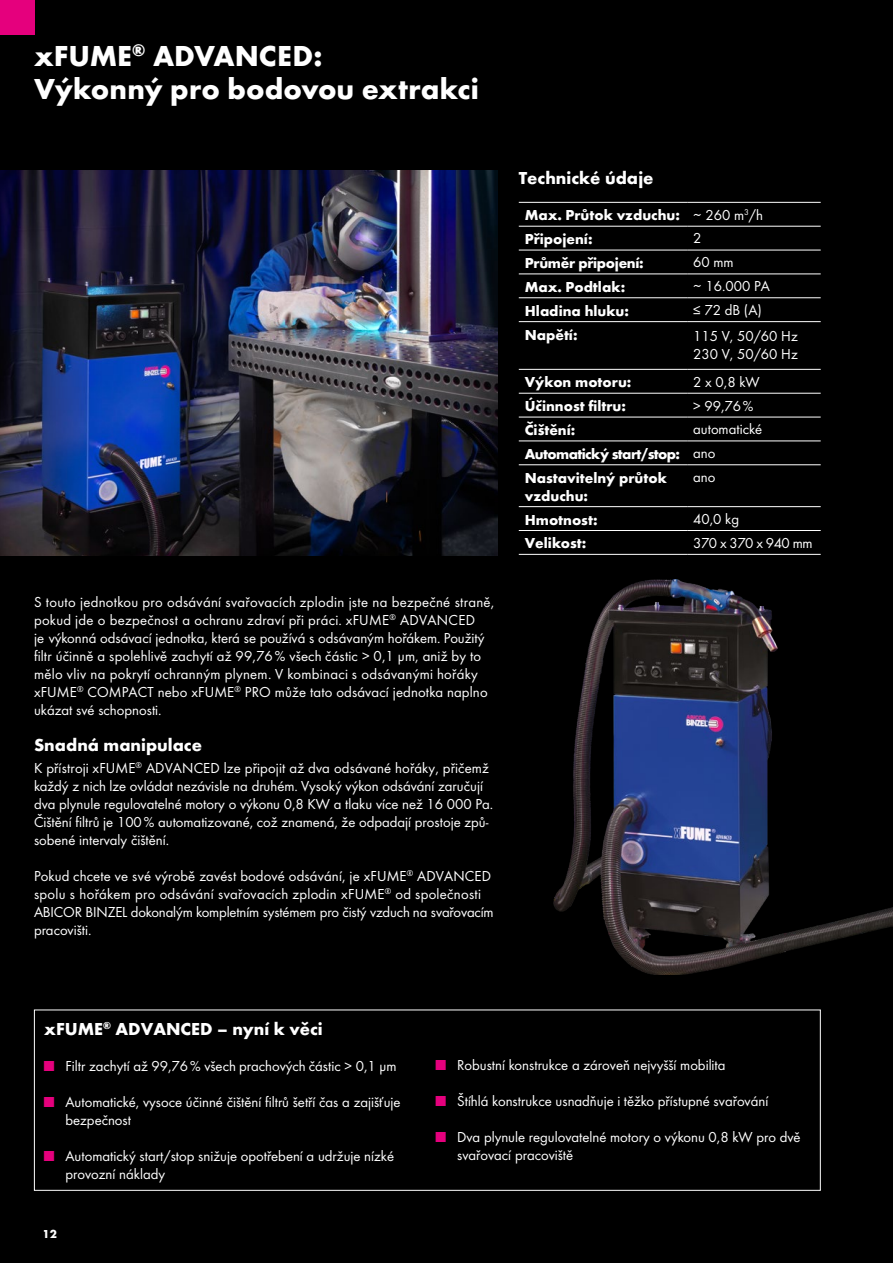
<style>
.page{position:relative;width:893px;height:1263px;background:#000}
.page>*{position:absolute;margin:0;border:0;box-sizing:border-box;transform-origin:0 0}
.t1{font:700 30px/33px "Futura TOT";color:#fff}
.t2{font:700 18px "Futura TOT";color:#fff}
.t3{font:15px/18px "Futura TOT Boo";color:#fff}
.t4{font:700 15px/23.9px "Futura TOT";color:#fff}
.t5{font:700 15px "Futura TOT";letter-spacing:-.02em;color:#fff}
.t6{font:15px "Futura TOT Boo";letter-spacing:-.03em;color:#fff}
.t7{font:700 12px "Futura TOT";color:#fff}
.s1{font-family:"Futura TOT Boo";font-weight:400}
.s2{color:#e5007d}
</style>
<div class="page">
<div style="left:0;top:0;width:34px;height:34px;background:#e5007d"></div>
<img style="left:0;top:170px;width:497px;height:385px">
<img style="left:553px;top:579px;width:340px;height:396px">
<div style="left:34px;top:1009px;width:787px;height:182px;border:1px solid #fff"></div>
<hr style="left:519px;top:226px;width:168px;height:1px;background:#fff">
<hr style="left:687px;top:226px;width:134px;height:1px;background:#fff">
<hr style="left:519px;top:250px;width:168px;height:1px;background:#fff">
<hr style="left:687px;top:250px;width:134px;height:1px;background:#fff">
<hr style="left:519px;top:274px;width:168px;height:1px;background:#fff">
<hr style="left:687px;top:274px;width:134px;height:1px;background:#fff">
<hr style="left:519px;top:297px;width:168px;height:1px;background:#fff">
<hr style="left:687px;top:297px;width:134px;height:1px;background:#fff">
<hr style="left:519px;top:321px;width:168px;height:1px;background:#fff">
<hr style="left:687px;top:321px;width:134px;height:1px;background:#fff">
<hr style="left:519px;top:393px;width:168px;height:1px;background:#fff">
<hr style="left:687px;top:393px;width:134px;height:1px;background:#fff">
<hr style="left:519px;top:417px;width:168px;height:1px;background:#fff">
<hr style="left:687px;top:417px;width:134px;height:1px;background:#fff">
<hr style="left:519px;top:441px;width:168px;height:1px;background:#fff">
<hr style="left:687px;top:441px;width:134px;height:1px;background:#fff">
<hr style="left:519px;top:464px;width:168px;height:1px;background:#fff">
<hr style="left:687px;top:464px;width:134px;height:1px;background:#fff">
<hr style="left:519px;top:506px;width:168px;height:1px;background:#fff">
<hr style="left:687px;top:506px;width:134px;height:1px;background:#fff">
<hr style="left:519px;top:202px;width:168px;height:1px;background:#fff">
<hr style="left:687px;top:202px;width:134px;height:1px;background:#fff">
<hr style="left:519px;top:554px;width:168px;height:1px;background:#fff">
<hr style="left:687px;top:554px;width:134px;height:1px;background:#fff">
<hr style="left:519px;top:530px;width:168px;height:1px;background:#fff">
<hr style="left:687px;top:530px;width:134px;height:1px;background:#fff">
<hr style="left:519px;top:369px;width:168px;height:1px;background:#fff">
<hr style="left:687px;top:369px;width:134px;height:1px;background:#fff">
<h1 class="t1" style="left:34px;top:39px;width:446px">xFUME<sup>®</sup> ADVANCED:<br>Výkonný pro bodovou extrakci</h1>
<p class="t3" style="left:34px;top:592px;width:462px">S touto jednotkou pro odsávání svařovacích zplodin jste na bezpečné straně, pokud jde o bezpečnost a ochranu zdraví při práci. xFUME<sup>®</sup> ADVANCED<br>je výkonná odsávací jednotka, která se používá s odsávaným hořákem. Použitý filtr účinně a spolehlivě zachytí až 99,76 % všech částic &gt; 0,1 µm, aniž by to mělo vliv na pokrytí ochranným plynem. V kombinaci s odsávanými hořáky xFUME<sup>®</sup> COMPACT nebo xFUME<sup>®</sup> PRO může tato odsávací jednotka naplno ukázat své schopnosti.</p>
<p class="t2" style="left:34px;top:733px;width:170px">Snadná manipulace</p>
<p class="t3" style="left:34px;top:759px;width:461px">K přístroji xFUME<sup>®</sup> ADVANCED lze připojit až dva odsávané hořáky, přičemž každý z nich lze ovládat nezávisle na druhém. Vysoký výkon odsávání zaručují dva plynule regulovatelné motory o výkonu 0,8 KW a tlaku více než 16 000 Pa.<br>Čištění filtrů je 100% automatizované, což znamená, že odpadají prostoje způ&shy;sobené intervaly čištění.</p>
<p class="t3" style="left:34px;top:867px;width:461px">Pokud chcete ve své výrobě zavést bodové odsávání, je xFUME<sup>®</sup> ADVANCED spolu s hořákem pro odsávání svařovacích zplodin xFUME<sup>®</sup> od společnosti ABICOR BINZEL dokonalým kompletním systémem pro čistý vzduch na svařovacím pracovišti.</p>
<p class="t2" style="left:519px;top:167px;width:136px">Technické údaje</p>
<p class="t4" style="left:525px;top:203px;width:240px">Max. Průtok vzduchu: <span class="s1">∼ 260 m</span><sup>3</sup><span class="s1">/h<br></span>Připojení:</p>
<p class="t3" style="left:693px;top:229px;width:10px">2</p>
<p class="t5" style="left:525px;top:254px;width:120px">Průměr připojení:</p>
<p class="t3" style="left:693px;top:253px;width:42px">60 mm</p>
<p class="t4" style="left:525px;top:275px;width:102px">Max. Podtlak:</p>
<p class="t3" style="left:693px;top:277px;width:78px">∼ 16.000 PA</p>
<p class="t4" style="left:525px;top:298px;width:106px">Hladina hluku:</p>
<p class="t3" style="left:693px;top:301px;width:70px">≤ 72 dB (A)</p>
<p class="t4" style="left:525px;top:322px;width:54px">Napětí:</p>
<p class="t3" style="left:693px;top:327px;width:106px">115 V, 50/60 Hz<br>230 V, 50/60 Hz</p>
<p class="t4" style="left:525px;top:370px;width:108px">Výkon motoru:</p>
<p class="t3" style="left:693px;top:373px;width:68px">2 x 0,8 kW</p>
<p class="t4" style="left:525px;top:394px;width:103px">Účinnost filtru:</p>
<p class="t3" style="left:693px;top:396px;width:62px">&gt; 99,76%</p>
<p class="t4" style="left:525px;top:418px;width:52px">Čištění:</p>
<p class="t3" style="left:693px;top:420px;width:71px">automatické</p>
<p class="t4" style="left:525px;top:442px;width:192px">Automatický start/stop: <span class="s1">ano<br></span>Nastavitelný průtok</p>
<p class="t4" style="left:525px;top:483px;width:65px">vzduchu:</p>
<p class="t3" style="left:693px;top:468px;width:24px">ano</p>
<p class="t4" style="left:525px;top:507px;width:74px">Hmotnost:</p>
<p class="t3" style="left:693px;top:510px;width:47px">40,0 kg</p>
<p class="t4" style="left:525px;top:531px;width:63px">Velikost:</p>
<p class="t6" style="left:693px;top:534px;width:121px">370 x 370 x 940 mm</p>
<p class="t2" style="left:44px;top:1018px;width:280px">xFUME<sup>®</sup> ADVANCED – nyní k věci</p>
<p class="t3" style="left:44px;top:1057px;width:354px"><span class="s2">■</span> Filtr zachytí až 99,76% všech prachových částic &gt; 0,1 µm</p>
<p class="t3" style="left:66px;top:1093px;width:337px;text-indent:-21px"><span class="s2">■</span> Automatické, vysoce účinné čištění filtrů šetří čas a zajišťuje bezpečnost</p>
<p class="t3" style="left:66px;top:1147px;width:330px;text-indent:-21px"><span class="s2">■</span> Automatický start/stop snižuje opotřebení a udržuje nízké provozní náklady</p>
<p class="t7" style="left:43px;top:1227px;width:16px">12</p>
<p class="t3" style="left:436px;top:1055px;width:291px"><span class="s2">■</span> Robustní konstrukce a zároveň nejvyšší mobilita</p>
<p class="t3" style="left:436px;top:1091px;width:334px"><span class="s2">■</span> Štíhlá konstrukce usnadňuje i těžko přístupné svařování</p>
<p class="t3" style="left:457px;top:1127px;width:345px;text-indent:-21px"><span class="s2">■</span> Dva plynule regulovatelné motory o výkonu 0,8 kW pro dvě svařovací pracoviště</p>
</div>
